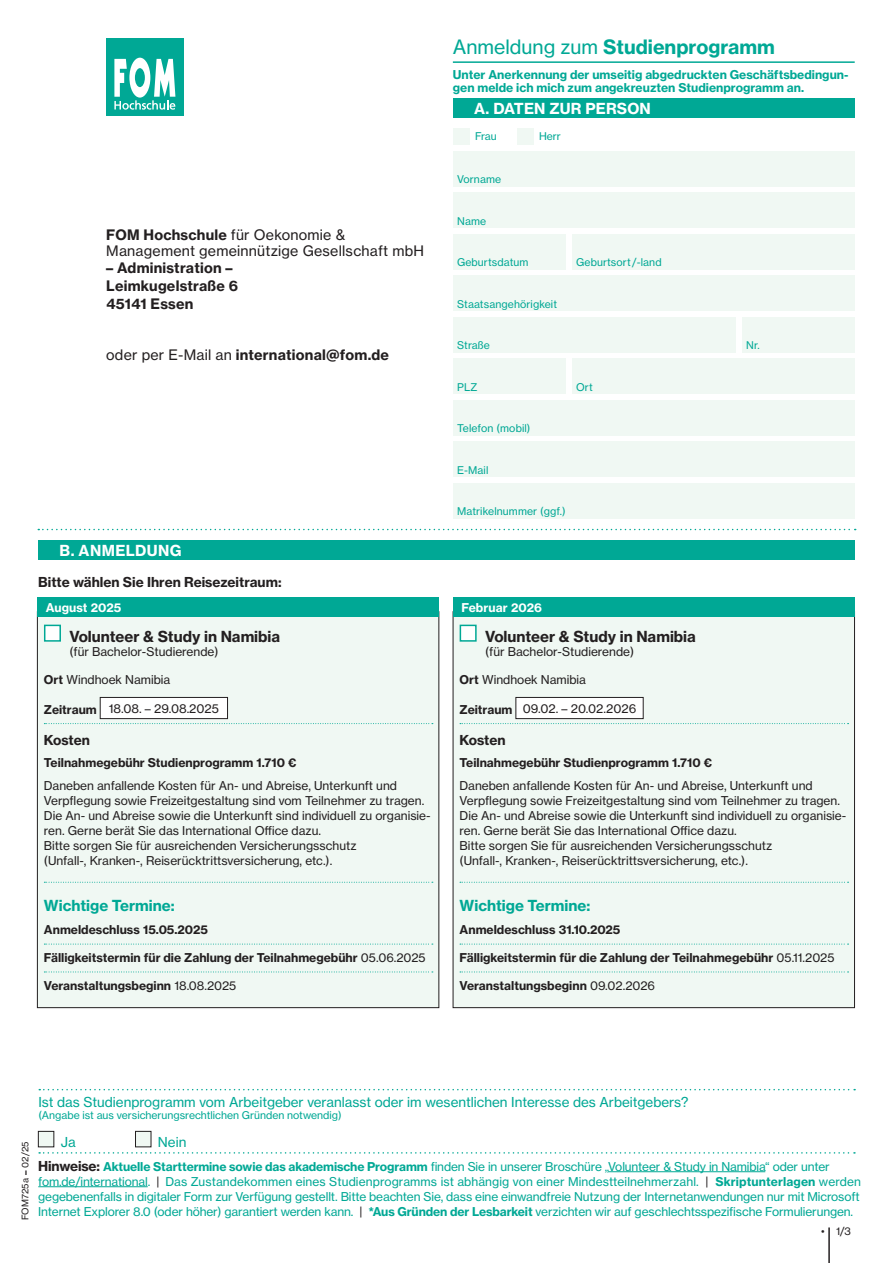
<style>
.page{position:relative;width:893px;height:1263px;background:#fff}
.page>*{position:absolute;margin:0;border:0;box-sizing:border-box;transform-origin:0 0}
.t1{font:19.5px "N Haas Grotesk TX Pro 75 Bd";color:#00a895}
.t2{font:15px "N Haas Grotesk TX Pro 75 Bd";color:#231f20}
.t3{font:15px "N Haas Grotesk TX Pro 75 Bd";color:#00a895}
.t4{font:15px "N Haas Grotesk TX Pro 75 Bd";letter-spacing:.01em;color:#fff}
.t5{font:14.25px/17.7px "N Haas Grotesk TX Pro 75 Bd";letter-spacing:.015em;color:#231f20}
.t6{font:14.25px "N Haas Grotesk TX Pro 55 Rg";letter-spacing:.015em;color:#231f20}
.t7{font:13.5px "N Haas Grotesk TX Pro 55 Rg";color:#00a895}
.t8{font:13.5px "N Haas Grotesk TX Pro 75 Bd";color:#231f20}
.t9{font:12.15px "N Haas Grotesk TX Pro 55 Rg";letter-spacing:-.005em;color:#231f20}
.t10{font:12px/15px "N Haas Grotesk TX Pro 55 Rg";color:#231f20}
.t11{font:12px/15px "N Haas Grotesk TX Pro 55 Rg";letter-spacing:-.01em;color:#00a895}
.t12{font:12px "N Haas Grotesk TX Pro 75 Bd";color:#231f20}
.t13{font:12px/13.5px "N Haas Grotesk TX Pro 75 Bd";color:#00a895}
.t14{font:12px "N Haas Grotesk TX Pro 75 Bd";letter-spacing:.01em;color:#fff}
.t15{font:10.5px "N Haas Grotesk TX Pro 55 Rg";letter-spacing:.01em;color:#00a895}
.t16{font:10.5px "N Haas Grotesk TX Pro 55 Rg";color:#231f20}
.t17{font:9px "N Haas Grotesk TX Pro 55 Rg";letter-spacing:.015em;color:#231f20}
.s1{font-family:"N Haas Grotesk TX Pro 55 Rg"}
.s2{font-family:"N Haas Grotesk TX Pro 75 Bd"}
.s3{font-family:"N Haas Grotesk TX Pro 75 Bd";font-size:12px}
.s4{font-family:"N Haas Grotesk TX Pro 75 Bd";font-size:13.5px;color:#231f20}
.s5{color:#231f20}
</style>
<div class="page">
<div style="left:453px;top:99px;width:402px;height:19px;background:#00a895"></div>
<div style="left:453px;top:193px;width:402px;height:35px;background:#f0f8f3"></div>
<div style="left:453px;top:151px;width:402px;height:35px;background:#f0f8f3"></div>
<div style="left:453px;top:128px;width:17px;height:17px;background:#f0f8f3"></div>
<div style="left:517px;top:128px;width:17px;height:17px;background:#f0f8f3"></div>
<div style="left:453px;top:400px;width:402px;height:35px;background:#f0f8f3"></div>
<div style="left:453px;top:276px;width:402px;height:35px;background:#f0f8f3"></div>
<div style="left:453px;top:442px;width:402px;height:35px;background:#f0f8f3"></div>
<div style="left:453px;top:317px;width:283px;height:35px;background:#f0f8f3"></div>
<div style="left:742px;top:317px;width:113px;height:35px;background:#f0f8f3"></div>
<div style="left:453px;top:234px;width:113px;height:35px;background:#f0f8f3"></div>
<div style="left:572px;top:234px;width:283px;height:35px;background:#f0f8f3"></div>
<div style="left:453px;top:359px;width:113px;height:35px;background:#f0f8f3"></div>
<div style="left:572px;top:359px;width:283px;height:35px;background:#f0f8f3"></div>
<hr style="left:453px;top:61px;width:402px;height:2px;background:#00a895">
<svg style="left:38px;top:529px;width:818px;height:1px"></svg>
<div style="left:38px;top:541px;width:817px;height:19px;background:#00a895"></div>
<div style="left:453px;top:483px;width:402px;height:35px;background:#f0f8f3"></div>
<hr style="left:608px;top:1171px;width:157px;height:1px;background:#00a895">
<hr style="left:38px;top:1186px;width:110px;height:1px;background:#00a895">
<svg style="left:39px;top:1152px;width:816px;height:1px"></svg>
<div style="left:38px;top:1131px;width:16px;height:16px;background:#f0f8f3"></div>
<div style="left:38px;top:1131px;width:16px;height:16px;border:1px solid #231f20"></div>
<div style="left:135px;top:1131px;width:16px;height:16px;background:#f0f8f3"></div>
<div style="left:135px;top:1131px;width:16px;height:16px;border:1px solid #231f20"></div>
<svg style="left:39px;top:1089px;width:816px;height:1px"></svg>
<div style="left:106px;top:38px;width:78px;height:78px;background:#00a895"></div>
<svg style="left:114px;top:58px;width:61px;height:52px"></svg>
<hr style="left:828px;top:1227px;width:2px;height:36px;background:#231f20">
<div style="left:453px;top:612px;width:401px;height:396px;background:#f0f8f3"></div>
<svg style="left:460px;top:723px;width:389px;height:1px"></svg>
<svg style="left:460px;top:882px;width:389px;height:1px"></svg>
<svg style="left:460px;top:944px;width:389px;height:1px"></svg>
<svg style="left:460px;top:971px;width:389px;height:1px"></svg>
<div style="left:460px;top:625px;width:17px;height:17px;background:#fff;border:2px solid #00a895"></div>
<div style="left:516px;top:697px;width:127px;height:22px;background:#fff"></div>
<div style="left:516px;top:697px;width:127px;height:22px;border:1px solid #231f20"></div>
<div style="left:453px;top:598px;width:402px;height:19px;background:#00a895"></div>
<div style="left:37px;top:612px;width:402px;height:396px;background:#f0f8f3"></div>
<svg style="left:44px;top:723px;width:389px;height:1px"></svg>
<svg style="left:44px;top:882px;width:389px;height:1px"></svg>
<svg style="left:44px;top:944px;width:389px;height:1px"></svg>
<svg style="left:44px;top:971px;width:389px;height:1px"></svg>
<div style="left:44px;top:625px;width:17px;height:17px;background:#fff;border:2px solid #00a895"></div>
<div style="left:100px;top:697px;width:128px;height:22px;background:#fff"></div>
<div style="left:100px;top:697px;width:128px;height:22px;border:1px solid #231f20"></div>
<div style="left:37px;top:598px;width:402px;height:19px;background:#00a895"></div>
<p class="t5" style="left:106px;top:226px;width:240px">FOM Hochschule <span class="s1">für Oekonomie &amp;</span></p>
<p class="t6" style="left:106px;top:242px;width:319px">Management gemeinnützige Gesellschaft mbH</p>
<p class="t5" style="left:106px;top:259px;width:133px">– Administration –<br>Leimkugelstraße 6<br>45141 Essen</p>
<p class="t5" style="left:106px;top:346px;width:284px"><span class="s1">oder per E-Mail an</span> international@fom.de</p>
<p class="t4" style="left:60px;top:541px;width:123px">B. ANMELDUNG</p>
<p class="t8" style="left:38px;top:574px;width:245px">Bitte wählen Sie Ihren Reisezeitraum:</p>
<p class="t14" style="left:46px;top:600px;width:77px">August 2025</p>
<p class="t2" style="left:69px;top:627px;width:212px">Volunteer &amp; Study in Namibia</p>
<p class="t10" style="left:69px;top:644px;width:151px">(für Bachelor-Studierende)</p>
<p class="t10" style="left:44px;top:672px;width:128px"><span class="s2">Ort</span> Windhoek Namibia</p>
<p class="t9" style="left:44px;top:701px;width:176px"><span class="s3">Zeitraum</span> 18.08. – 29.08.2025</p>
<p class="t8" style="left:44px;top:731px;width:48px">Kosten</p>
<p class="t12" style="left:44px;top:755px;width:254px">Teilnahmegebühr Studienprogramm 1.710 €</p>
<p class="t10" style="left:44px;top:778px;width:388px">Daneben anfallende Kosten für An- und Abreise, Unterkunft und Verpflegung sowie Freizeitgestaltung sind vom Teilnehmer zu tragen.<br>Die An- und Abreise sowie die Unterkunft sind individuell zu organisie&shy;ren. Gerne berät Sie das International Office dazu.<br>Bitte sorgen Sie für ausreichenden Versicherungsschutz<br>(Unfall-, Kranken-, Reiserücktrittsversicherung, etc.).</p>
<p class="t3" style="left:44px;top:895px;width:132px">Wichtige Termine:</p>
<p class="t12" style="left:44px;top:922px;width:166px">Anmeldeschluss 15.05.2025</p>
<p class="t12" style="left:44px;top:950px;width:383px">Fälligkeitstermin für die Zahlung der Teilnahmegebühr <span class="s1">05.06.2025</span></p>
<p class="t12" style="left:44px;top:978px;width:194px">Veranstaltungsbeginn <span class="s1">18.08.2025</span></p>
<h1 class="t1" style="left:453px;top:34px;width:324px"><span class="s1">Anmeldung zum</span> Studienprogramm</h1>
<p class="t13" style="left:453px;top:67px;width:397px">Unter Anerkennung der umseitig abgedruckten Geschäftsbedingun&shy;gen melde ich mich zum angekreuzten Studienprogramm an.</p>
<p class="t4" style="left:474px;top:99px;width:178px">A. DATEN ZUR PERSON</p>
<p class="t15" style="left:475px;top:130px;width:23px">Frau</p>
<p class="t15" style="left:539px;top:130px;width:23px">Herr</p>
<p class="t15" style="left:457px;top:173px;width:46px">Vorname</p>
<p class="t15" style="left:457px;top:214px;width:31px">Name</p>
<p class="t15" style="left:457px;top:256px;width:73px">Geburtsdatum</p>
<p class="t15" style="left:576px;top:256px;width:87px">Geburtsort /-land</p>
<p class="t15" style="left:457px;top:297px;width:101px">Staatsangehörigkeit</p>
<p class="t15" style="left:457px;top:339px;width:34px">Straße</p>
<p class="t15" style="left:746px;top:339px;width:15px">Nr.</p>
<p class="t15" style="left:457px;top:380px;width:22px">PLZ</p>
<p class="t15" style="left:576px;top:380px;width:18px">Ort</p>
<p class="t15" style="left:457px;top:422px;width:75px">Telefon (mobil)</p>
<p class="t15" style="left:457px;top:463px;width:33px">E-Mail</p>
<p class="t15" style="left:457px;top:505px;width:110px">Matrikelnummer (ggf.)</p>
<p class="t14" style="left:461px;top:600px;width:82px">Februar 2026</p>
<p class="t2" style="left:485px;top:627px;width:212px">Volunteer &amp; Study in Namibia</p>
<p class="t10" style="left:485px;top:644px;width:151px">(für Bachelor-Studierende)</p>
<p class="t10" style="left:460px;top:672px;width:128px"><span class="s2">Ort</span> Windhoek Namibia</p>
<p class="t9" style="left:460px;top:701px;width:178px"><span class="s3">Zeitraum</span> 09.02. – 20.02.2026</p>
<p class="t8" style="left:460px;top:731px;width:48px">Kosten</p>
<p class="t12" style="left:460px;top:755px;width:254px">Teilnahmegebühr Studienprogramm 1.710 €</p>
<p class="t10" style="left:460px;top:778px;width:388px">Daneben anfallende Kosten für An- und Abreise, Unterkunft und Verpflegung sowie Freizeitgestaltung sind vom Teilnehmer zu tragen.<br>Die An- und Abreise sowie die Unterkunft sind individuell zu organisie&shy;ren. Gerne berät Sie das International Office dazu.<br>Bitte sorgen Sie für ausreichenden Versicherungsschutz<br>(Unfall-, Kranken-, Reiserücktrittsversicherung, etc.).</p>
<p class="t3" style="left:460px;top:895px;width:132px">Wichtige Termine:</p>
<p class="t12" style="left:460px;top:922px;width:162px">Anmeldeschluss 31.10.2025</p>
<p class="t12" style="left:460px;top:950px;width:376px">Fälligkeitstermin für die Zahlung der Teilnahmegebühr <span class="s1">05.11.2025</span></p>
<p class="t12" style="left:460px;top:978px;width:197px">Veranstaltungsbeginn <span class="s1">09.02.2026</span></p>
<p class="t17" style="left:20px;top:1220px;width:80px;rotate:-90deg">FOM725a <span class="s2">–</span> 02/25</p>
<p class="t7" style="left:38px;top:1093px;width:652px">Ist das Studienprogramm vom Arbeitgeber veranlasst oder im wesentlichen Interesse des Arbeitgebers?</p>
<p class="t15" style="left:38px;top:1109px;width:305px">(Angabe ist aus versicherungsrechtlichen Gründen notwendig)</p>
<p class="t7" style="left:61px;top:1134px;width:16px">Ja</p>
<p class="t7" style="left:158px;top:1134px;width:30px">Nein</p>
<p class="t11" style="left:38px;top:1158px;width:824px"><span class="s4">Hinweise:</span> <span class="s2">Aktuelle Starttermine sowie das akademische Programm</span> finden Sie in unserer Broschüre „Volunteer &amp; Study in Namibia“ oder unter fom.de/international. <span class="s5">|</span> Das Zustandekommen eines Studienprogramms ist abhängig von einer Mindestteilnehmerzahl. <span class="s5">|</span> <span class="s2">Skriptunterlagen</span> werden gegebenenfalls in digitaler Form zur Verfügung gestellt. Bitte beachten Sie, dass eine einwandfreie Nutzung der Internetanwendungen nur mit Microsoft Internet Explorer 8.0 (oder höher) garantiert werden kann. <span class="s5">|</span> <span class="s2">*Aus Gründen der Lesbarkeit</span> verzichten wir auf geschlechtsspezifische Formulierungen.</p>
<p class="t16" style="left:821px;top:1225px;width:31px">• 1/3</p>
</div>
